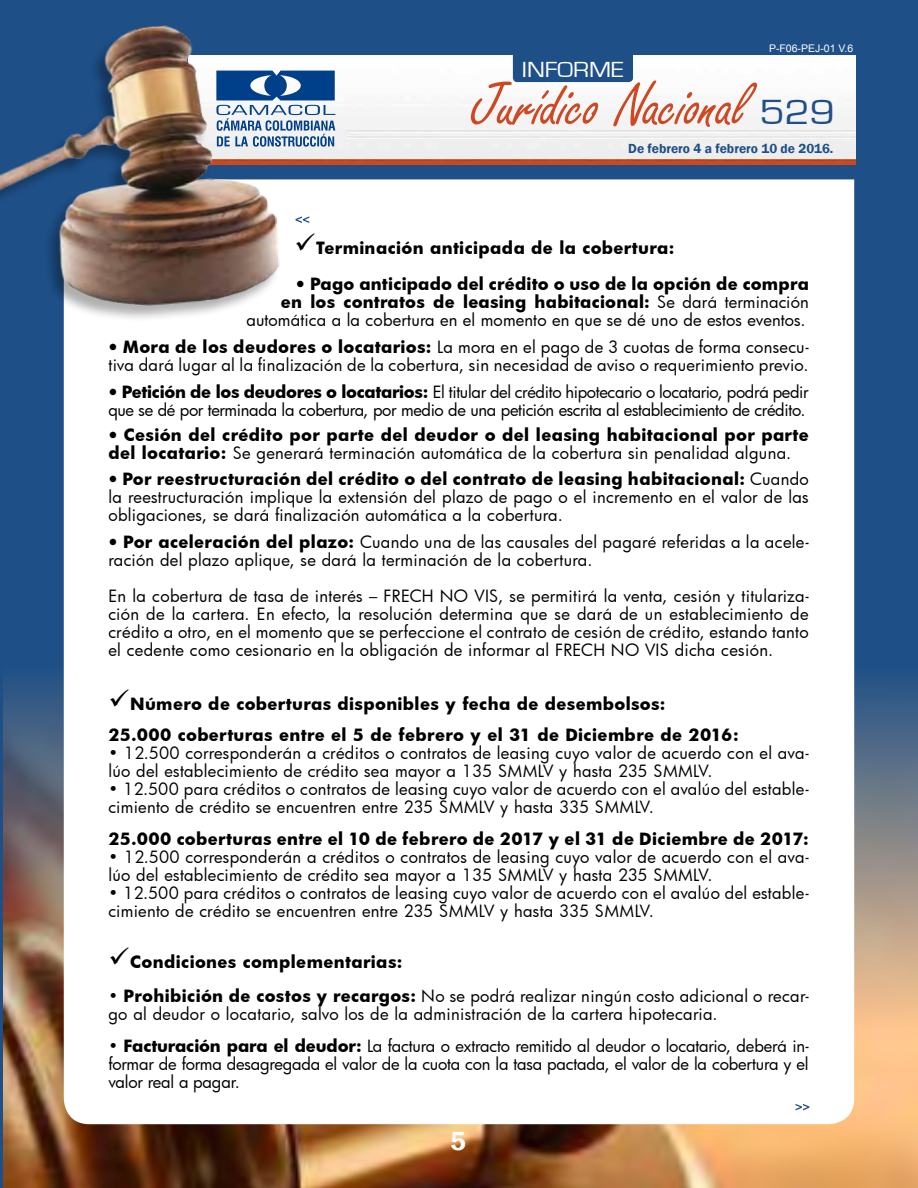
<style>
.page{position:relative;width:918px;height:1188px;background:#1e4f87}
.page>*{position:absolute;margin:0;border:0;box-sizing:border-box;transform-origin:0 0}
.t1{font:66px "Freestyle Scr D";letter-spacing:-.01em;color:#cd4823}
.t2{font:36px "Eurostile";color:#1e4f87;scale:1.14 1}
.t3{font:600 27px "Franklin Gothic";color:#fff}
.t4{font:22.5px "Eurostile";color:#fff;scale:1.14 1}
.t5{font:16.5px/18px "Futura";letter-spacing:.015em;color:#000}
.t6{font:700 16.5px/36px "Futura";letter-spacing:.02em;color:#000}
.t7{font:16.5px/18px "Futura";letter-spacing:-.02em;color:#000;text-align:right}
.t8{font:600 13.5px "Franklin Gothic";color:#1e4f87}
.t9{font:10.5px "Arial";color:#fff}
.s1{font-weight:700}
.s2{font-weight:400}
</style>
<div class="page">
<img style="left:4px;top:665px;width:914px;height:523px">
<div style="left:64px;top:179px;width:790px;height:945px;background:#fff"></div>
<img style="left:282px;top:55px;width:574px;height:109px">
<div style="left:513px;top:37px;width:120px;height:45px;background:#1e4f87;border-radius:4px"></div>
<div style="left:0;top:26px;width:280px;height:297px;background:#000;opacity:.32"></div>
<img style="left:0;top:25px;width:282px;height:291px">
<svg style="left:216px;top:71px;width:119px;height:76px;background:#7998be"></svg>
<svg style="left:296px;top:216px;width:13px;height:7px"></svg>
<svg style="left:796px;top:1104px;width:13px;height:6px"></svg>
<svg style="left:297px;top:281px;width:7px;height:6px"></svg>
<svg style="left:110px;top:344px;width:6px;height:6px"></svg>
<svg style="left:110px;top:389px;width:6px;height:6px"></svg>
<svg style="left:110px;top:432px;width:6px;height:7px"></svg>
<svg style="left:110px;top:476px;width:6px;height:6px"></svg>
<svg style="left:110px;top:539px;width:6px;height:6px"></svg>
<h3 class="t4" style="left:522px;top:57px;width:91px">INFORME</h3>
<p class="t9" style="left:769px;top:42px;width:86px">P-F06-PEJ-01 V.6</p>
<h1 class="t1" style="left:471px;top:70px;width:278px">Jurídico Nacional</h1>
<h2 class="t2" style="left:760px;top:93px;width:68px">529</h2>
<p class="t8" style="left:628px;top:140px;width:207px">De febrero 4 a febrero 10 de 2016.</p>
<p class="t6" style="left:310px;top:229px;width:500px;text-indent:-16px">✓Terminación anticipada de la cobertura:<br>Pago anticipado del crédito o uso de la opción de compra</p>
<p class="t5" style="left:246px;top:292px;width:564px;text-align:right"><span class="s1">en los contratos de leasing habitacional:</span> Se dará terminación automática a la cobertura en el momento en que se dé uno de estos eventos.</p>
<p class="t5" style="left:108px;top:337px;width:702px;text-align:right"><span class="s1">Mora de los deudores o locatarios:</span> La mora en el pago de 3 cuotas de forma consecu&shy;tiva dará lugar al la finalización de la cobertura, sin necesidad de aviso o requerimiento previo.</p>
<p class="t7" style="left:108px;top:382px;width:702px"><span class="s1">Petición de los deudores o locatarios:</span> El titular del crédito hipotecario o locatario, podrá pedir que se dé por terminada la cobertura, por medio de una petición escrita al establecimiento de crédito.</p>
<p class="t6" style="left:108px;top:426px;width:702px;line-height:18px;text-indent:15px">Cesión del crédito por parte del deudor o del leasing habitacional por parte del locatario: <span class="s2">Se generará terminación automática de la cobertura sin penalidad alguna.</span></p>
<p class="t5" style="left:108px;top:469px;width:702px;text-align:justify;text-indent:14px"><span class="s1">Por reestructuración del crédito o del contrato de leasing habitacional:</span> Cuando la reestructuración implique la extensión del plazo de pago o el incremento en el valor de las obligaciones, se dará finalización automática a la cobertura.</p>
<p class="t5" style="left:108px;top:532px;width:702px;text-indent:15px"><span class="s1">Por aceleración del plazo:</span> Cuando una de las causales del pagaré referidas a la acele&shy;ración del plazo aplique, se dará la terminación de la cobertura.</p>
<p class="t5" style="left:108px;top:586px;width:702px;text-align:justify">En la cobertura de tasa de interés – FRECH NO VIS, se permitirá la venta, cesión y titulariza&shy;ción de la cartera. En efecto, la resolución determina que se dará de un establecimiento de crédito a otro, en el momento que se perfeccione el contrato de cesión de crédito, estando tanto el cedente como cesionario en la obligación de informar al FRECH NO VIS dicha cesión.</p>
<p class="t6" style="left:108px;top:687px;width:632px;line-height:31.5px">✓Número de coberturas disponibles y fecha de desembolsos:<br>25.000 coberturas entre el 5 de febrero y el 31 de Diciembre de 2016:</p>
<p class="t5" style="left:108px;top:744px;width:702px">• 12.500 corresponderán a créditos o contratos de leasing cuyo valor de acuerdo con el ava&shy;lúo del establecimiento de crédito sea mayor a 135 SMMLV y hasta 235 SMMLV.</p>
<p class="t5" style="left:108px;top:780px;width:702px">• 12.500 para créditos o contratos de leasing cuyo valor de acuerdo con el avalúo del estable&shy;cimiento de crédito se encuentren entre 235 SMMLV y hasta 335 SMMLV.</p>
<p class="t6" style="left:108px;top:820px;width:702px">25.000 coberturas entre el 10 de febrero de 2017 y el 31 de Diciembre de 2017:</p>
<p class="t5" style="left:108px;top:847px;width:702px">• 12.500 corresponderán a créditos o contratos de leasing cuyo valor de acuerdo con el ava&shy;lúo del establecimiento de crédito sea mayor a 135 SMMLV y hasta 235 SMMLV.</p>
<p class="t5" style="left:108px;top:883px;width:702px">• 12.500 para créditos o contratos de leasing cuyo valor de acuerdo con el avalúo del estable&shy;cimiento de crédito se encuentren entre 235 SMMLV y hasta 335 SMMLV.</p>
<p class="t6" style="left:108px;top:943px;width:296px">✓Condiciones complementarias:</p>
<p class="t5" style="left:108px;top:987px;width:702px">• <span class="s1">Prohibición de costos y recargos:</span> No se podrá realizar ningún costo adicional o recar&shy;go al deudor o locatario, salvo los de la administración de la cartera hipotecaria.</p>
<p class="t5" style="left:108px;top:1036px;width:702px;text-align:justify">• <span class="s1">Facturación para el deudor:</span> La factura o extracto remitido al deudor o locatario, deberá in&shy;formar de forma desagregada el valor de la cuota con la tasa pactada, el valor de la cobertura y el valor real a pagar.</p>
<h3 class="t3" style="left:450px;top:1124px;width:17px">5</h3>
</div>
